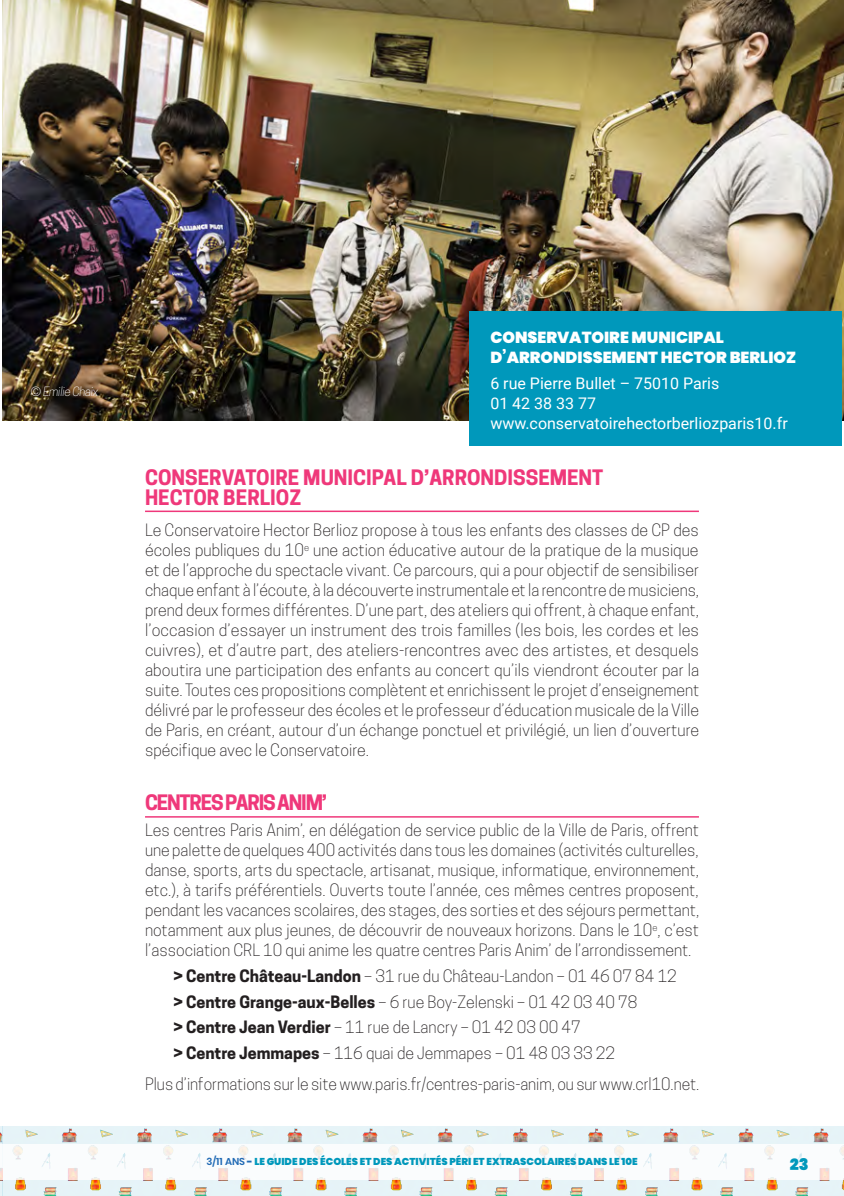
<style>
.page{position:relative;width:844px;height:1196px;background:#fff}
.page>*{position:absolute;margin:0;border:0;box-sizing:border-box;transform-origin:0 0}
.t1{font:700 20px/20px "Cooper Hewitt";color:#ef387a}
.t2{font:700 20px "Cooper Hewitt";letter-spacing:-.06em;color:#ef387a}
.t3{font:300 16px/20px "Cooper Hewitt";color:#231f20;text-align:justify}
.t4{font:16px/20px "Roboto";color:#fff}
.t5{font:900 16px/20px "Poppins";color:#fff}
.t6{font:900 16px "Poppins";color:#0098bb}
.t7{font:italic 300 12px "Cooper Hewitt";letter-spacing:-.03em;color:#fff}
.t8{font:900 10px "Poppins";color:#0098bb}
.s1{font-weight:700}
.s2{font-weight:600;color:#226bb5}
.s3{color:#226bb5}
</style>
<div class="page">
<img style="left:0;top:1126px;width:844px;height:69px">
<img style="left:2px;top:0;width:842px;height:420px">
<div style="left:469px;top:311px;width:372px;height:135px;background:#0098bb"></div>
<hr style="left:145px;top:510px;width:554px;height:2px;background:#ef387a">
<hr style="left:145px;top:816px;width:554px;height:1px;background:#ef387a">
<div style="left:2px;top:1143px;width:842px;height:36px;background:#fff"></div>
<hr style="left:0;top:1143px;width:2px;height:36px;background:#fff">
<svg style="left:0;top:1192px;width:4px;height:4px"></svg>
<svg style="left:840px;top:0;width:4px;height:4px"></svg>
<svg style="left:840px;top:1192px;width:4px;height:4px"></svg>
<p class="t7" style="left:30px;top:384px;width:70px">© Emilie Chaix</p>
<p class="t5" style="left:490px;top:327px;width:307px">CONSERVATOIRE MUNICIPAL<br>D’ARRONDISSEMENT HECTOR BERLIOZ</p>
<p class="t4" style="left:490px;top:372px;width:299px">6 rue Pierre Bullet – 75010 Paris<br>01 42 38 33 77 www.conservatoirehectorberliozparis10.fr</p>
<p class="t1" style="left:145px;top:467px;width:460px">CONSERVATOIRE MUNICIPAL D’ARRONDISSEMENT<br>HECTOR BERLIOZ</p>
<p class="t3" style="left:145px;top:520px;width:556px">Le Conservatoire Hector Berlioz propose à tous les enfants des classes de CP des écoles publiques du 10<sup>e</sup> une action éducative autour de la pratique de la musique et de l’approche du spectacle vivant. Ce parcours, qui a pour objectif de sensibiliser chaque enfant à l’écoute, à la découverte instrumentale et la rencontre de musiciens, prend deux formes différentes. D’une part, des ateliers qui offrent, à chaque enfant, l’occasion d’essayer un instrument des trois familles (les bois, les cordes et les cuivres), et d’autre part, des ateliers-rencontres avec des artistes, et desquels aboutira une participation des enfants au concert qu’ils viendront écouter par la suite. Toutes ces propositions complètent et enrichissent le projet d’enseignement délivré par le professeur des écoles et le professeur d’éducation musicale de la Ville de Paris, en créant, autour d’un échange ponctuel et privilégié, un lien d’ouverture spécifique avec le Conservatoire.</p>
<p class="t2" style="left:145px;top:791px;width:184px">CENTRES PARIS ANIM’</p>
<p class="t3" style="left:145px;top:820px;width:556px">Les centres Paris Anim’, en délégation de service public de la Ville de Paris, offrent une palette de quelques 400 activités dans tous les domaines (activités culturelles, danse, sports, arts du spectacle, artisanat, musique, informatique, environnement, etc.), à tarifs préférentiels. Ouverts toute l’année, ces mêmes centres proposent, pendant les vacances scolaires, des stages, des sorties et des séjours permettant, notamment aux plus jeunes, de découvrir de nouveaux horizons. Dans le 10<sup>e</sup>, c’est l’association CRL 10 qui anime les quatre centres Paris Anim’ de l’arrondissement.</p>
<p class="t3" style="left:173px;top:962px;width:505px;line-height:25.6px;text-align:left"><span class="s1">&gt; Centre Château-Landon</span> – 31 rue du Château-Landon – 01 46 07 84 12 <span class="s1">&gt; Centre Grange-aux-Belles</span> – 6 rue Boy-Zelenski – 01 42 03 40 78<br><span class="s1">&gt; Centre Jean Verdier</span> – 11 rue de Lancry – 01 42 03 00 47<br><span class="s1">&gt; Centre Jemmapes</span> – 116 quai de Jemmapes – 01 48 03 33 22</p>
<p class="t3" style="left:145px;top:1074px;width:556px">Plus d’informations sur le site www.paris.fr/centres-paris-anim, ou sur www.crl10.net.</p>
<p class="t8" style="left:206px;top:1155px;width:433px"><span class="s2">3/11 ANS</span> <span class="s3">-</span> LE GUIDE DES ÉCOLES ET DES ACTIVITÉS PÉRI ET EXTRASCOLAIRES DANS LE 10E</p>
<p class="t6" style="left:789px;top:1154px;width:20px">23</p>
</div>
